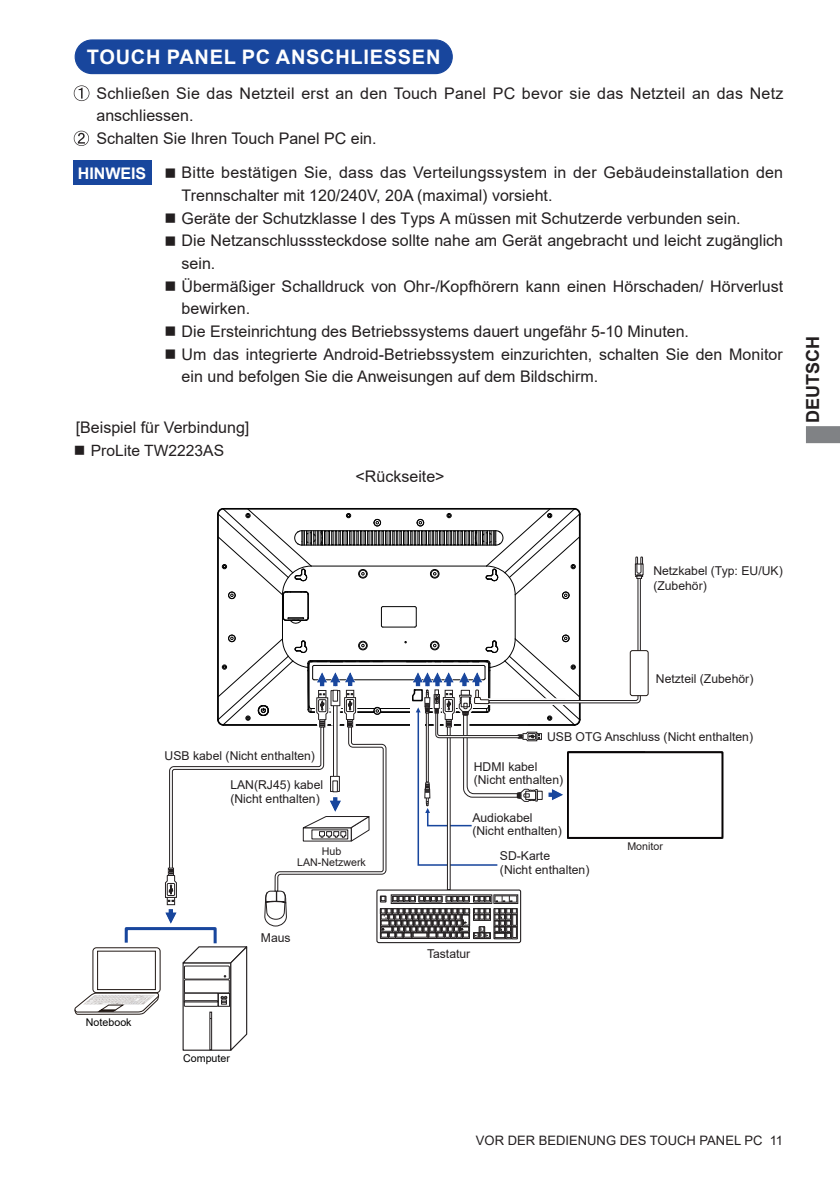
<style>
.page{position:relative;width:840px;height:1191px;background:#fff}
.page>*{position:absolute;margin:0;border:0;box-sizing:border-box;transform-origin:0 0}
.t1{font:700 20px "Arial";letter-spacing:.035em;color:#fff}
.t2{font:700 18px "Arial";color:#231f20}
.t3{font:16px/22.6px "Arial";color:#231f20}
.t4{font:700 16px "Arial";color:#fff}
.t5{font:15.6px "Arial";color:#231f20}
.t6{font:13px "Arial";color:#231f20}
.t7{font:12.2px/14.6px "Arial";color:#231f20}
.t8{font:10.6px/10.8px "Arial";color:#231f20;text-align:center}
.t9{font:10.6px "Arial";color:#000}
</style>
<div class="page">
<svg style="left:806px;top:426px;width:33px;height:17px"></svg>
<div style="left:74px;top:160px;width:78px;height:24px;background:#18469d"></div>
<svg style="left:74px;top:85px;width:15px;height:16px"></svg>
<svg style="left:74px;top:131px;width:15px;height:15px"></svg>
<div style="left:75px;top:40px;width:377px;height:34px;background:#18469d;border-radius:17px"></div>
<div style="left:75px;top:39px;width:377px;height:35px;border:1px solid #18469d;border-radius:17px"></div>
<div style="left:629px;top:650px;width:19px;height:46px;border:1px solid #201814;border-radius:2px"></div>
<hr style="left:567px;top:838px;width:155px;height:1px;background:#060304">
<hr style="left:568px;top:837px;width:153px;height:1px;background:#060304">
<hr style="left:568px;top:752px;width:153px;height:1px;background:#060304">
<hr style="left:644px;top:751px;width:77px;height:1px;background:#060304">
<hr style="left:721px;top:752px;width:1px;height:85px;background:#060304">
<hr style="left:722px;top:752px;width:1px;height:85px;background:#060304">
<svg style="left:74px;top:508px;width:572px;height:543px"></svg>
<p class="t1" style="left:87px;top:43px;width:355px">TOUCH PANEL PC ANSCHLIESSEN</p>
<p class="t3" style="left:96px;top:82px;width:688px">Schließen Sie das Netzteil erst an den Touch Panel PC bevor sie das Netzteil an das Netz anschliessen.<br>Schalten Sie Ihren Touch Panel PC ein.</p>
<p class="t3" style="left:181px;top:161px;width:602px;text-indent:-17px">■ Bitte bestätigen Sie, dass das Verteilungssystem in der Gebäudeinstallation den<br>Trennschalter mit 120/240V, 20A (maximal) vorsieht.</p>
<p class="t3" style="left:164px;top:206px;width:577px">■ Geräte der Schutzklasse I des Typs A müssen mit Schutzerde verbunden sein.</p>
<p class="t3" style="left:181px;top:229px;width:602px;text-indent:-17px">■ Die Netzanschlusssteckdose sollte nahe am Gerät angebracht und leicht zugänglich sein.</p>
<p class="t3" style="left:181px;top:275px;width:602px;text-indent:-17px">■ Übermäßiger Schalldruck von Ohr-/Kopfhörern kann einen Hörschaden/ Hörverlust bewirken.</p>
<p class="t3" style="left:164px;top:320px;width:525px">■ Die Ersteinrichtung des Betriebssystems dauert ungefähr 5-10 Minuten.</p>
<p class="t3" style="left:181px;top:343px;width:602px;text-indent:-17px">■ Um das integrierte Android-Betriebssystem einzurichten, schalten Sie den Monitor ein und befolgen Sie die Anweisungen auf dem Bildschirm.</p>
<p class="t4" style="left:78px;top:162px;width:70px">HINWEIS</p>
<p class="t3" style="left:76px;top:416px;width:175px">[Beispiel für Verbindung]</p>
<p class="t5" style="left:74px;top:439px;width:152px">■ ProLite TW2223AS</p>
<p class="t3" style="left:355px;top:464px;width:90px">&lt;Rückseite&gt;</p>
<p class="t2" style="left:799px;top:422px;width:88px;rotate:-90deg">DEUTSCH</p>
<p class="t9" style="left:86px;top:1015px;width:47px">Notebook</p>
<p class="t7" style="left:164px;top:748px;width:152px">USB kabel (Nicht enthalten)</p>
<p class="t7" style="left:230px;top:777px;width:94px">LAN(RJ45) kabel (Nicht enthalten)</p>
<p class="t8" style="left:297px;top:846px;width:70px">Hub<br>LAN-Netzwerk</p>
<p class="t7" style="left:261px;top:930px;width:31px">Maus</p>
<p class="t9" style="left:183px;top:1051px;width:48px">Computer</p>
<p class="t7" style="left:653px;top:563px;width:131px">Netzkabel (Typ: EU/UK) (Zubehör)</p>
<p class="t7" style="left:655px;top:671px;width:99px">Netzteil (Zubehör)</p>
<p class="t7" style="left:547px;top:729px;width:207px">USB OTG Anschluss (Nicht enthalten)</p>
<p class="t7" style="left:473px;top:760px;width:91px;line-height:13px">HDMI kabel (Nicht enthalten)</p>
<p class="t7" style="left:472px;top:811px;width:91px;line-height:12.8px">Audiokabel (Nicht enthalten)</p>
<p class="t7" style="left:427px;top:946px;width:45px">Tastatur</p>
<p class="t7" style="left:499px;top:848px;width:91px">SD-Karte<br>(Nicht enthalten)</p>
<p class="t8" style="left:627px;top:841px;width:37px">Monitor</p>
<p class="t6" style="left:475px;top:1131px;width:309px">VOR DER BEDIENUNG DES TOUCH PANEL PC 11</p>
</div>
